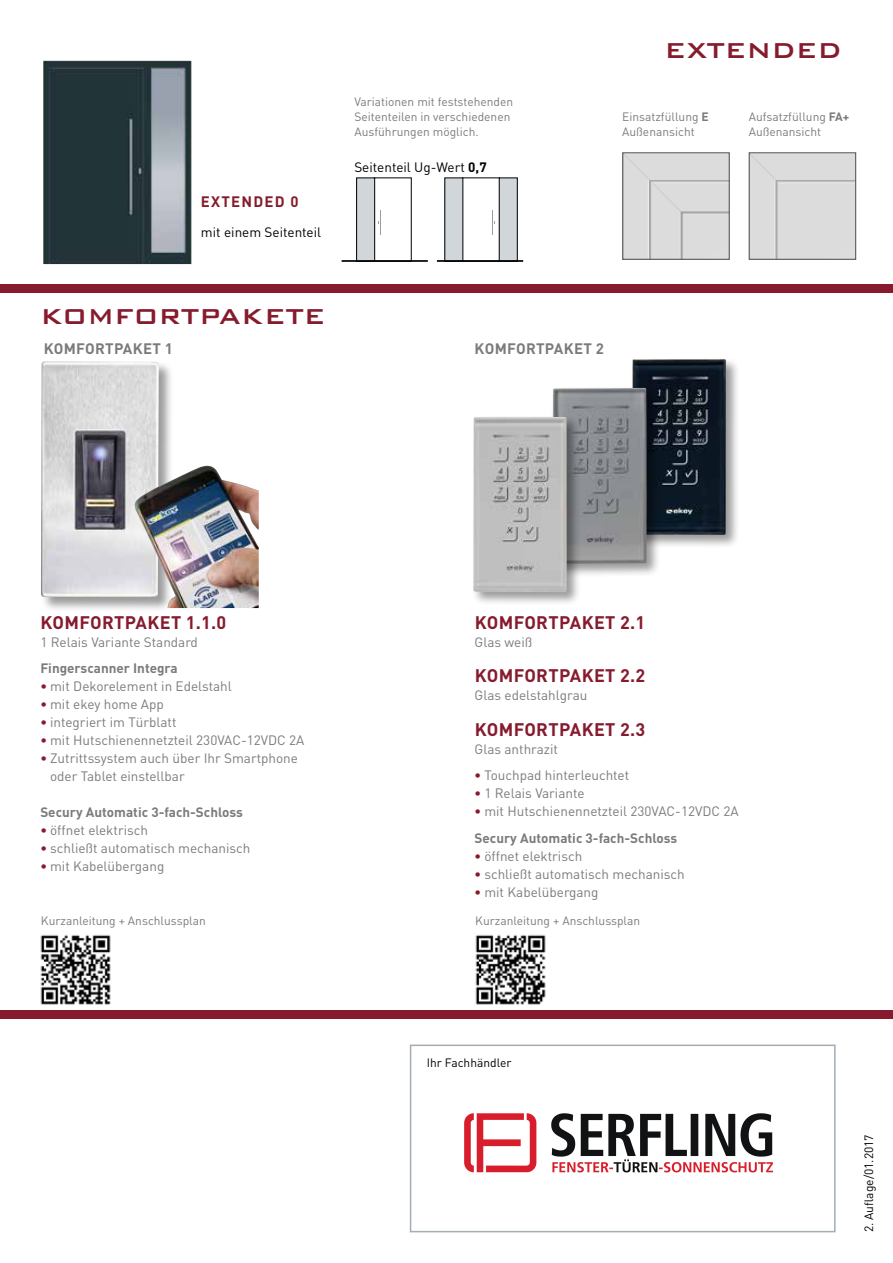
<style>
.page{position:relative;width:893px;height:1263px;background:#fff}
.page>*{position:absolute;margin:0;border:0;box-sizing:border-box;transform-origin:0 0}
.t1{font:500 28.8px "Bank Gothic BT";color:#861b2e}
.t2{font:700 18px "DIN Pro";letter-spacing:.02em;color:#861b2e}
.t3{font:700 15px "DIN Pro";letter-spacing:.02em;color:#7a7b7a}
.t4{font:700 15px "DIN";letter-spacing:.08em;color:#861b2e}
.t5{font:13.5px/18px "DIN";color:#7a7b7a}
.t6{font:700 13.5px "DIN";color:#7a7b7a}
.t7{font:13.5px "DIN";color:#000}
.t8{font:12px/15px "DIN";color:#7a7b7a}
.t9{font:12px "DIN Pro";color:#000}
.s1{font-weight:700}
.s2{font-weight:700;color:#861b2e}
</style>
<div class="page">
<img style="left:40px;top:934px;width:71px;height:71px">
<img style="left:475px;top:934px;width:71px;height:71px">
<div style="left:410px;top:1044px;width:426px;height:188px;border:2px solid #a3acb2"></div>
<div style="left:630px;top:357px;width:110px;height:192px;background:#000;opacity:.4"></div>
<img style="left:632px;top:359px;width:94px;height:176px">
<div style="left:550px;top:386px;width:111px;height:192px;background:#000;opacity:.4"></div>
<img style="left:553px;top:388px;width:94px;height:176px">
<div style="left:0;top:1010px;width:893px;height:8px;background:#861b2e"></div>
<div style="left:0;top:284px;width:893px;height:8px;background:#861b2e"></div>
<div style="left:40px;top:360px;width:134px;height:253px;background:#000;opacity:.4"></div>
<img style="left:41px;top:361px;width:118px;height:236px">
<div style="left:471px;top:415px;width:110px;height:191px;background:#000;opacity:.4"></div>
<img style="left:473px;top:417px;width:94px;height:175px">
<img style="left:133px;top:466px;width:126px;height:142px">
<img style="left:43px;top:61px;width:149px;height:203px">
<div style="left:374px;top:177px;width:38px;height:85px;border:1px solid #000"></div>
<div style="left:357px;top:178px;width:18px;height:83px;background:#d1d6da"></div>
<div style="left:356px;top:177px;width:19px;height:85px;border:1px solid #000"></div>
<svg style="left:378px;top:210px;width:3px;height:24px"></svg>
<hr style="left:342px;top:260px;width:86px;height:2px;background:#000">
<div style="left:445px;top:178px;width:18px;height:83px;background:#d1d6da"></div>
<div style="left:499px;top:178px;width:18px;height:83px;background:#d1d6da"></div>
<div style="left:499px;top:177px;width:19px;height:85px;border:1px solid #000"></div>
<svg style="left:492px;top:210px;width:3px;height:24px"></svg>
<hr style="left:437px;top:260px;width:86px;height:2px;background:#000">
<img style="left:624px;top:154px;width:104px;height:104px">
<div style="left:622px;top:152px;width:108px;height:108px;border:1px solid #565655"></div>
<div style="left:751px;top:154px;width:103px;height:104px;background:#dcdcdd"></div>
<div style="left:749px;top:152px;width:107px;height:108px;border:1px solid #565655"></div>
<img style="left:464px;top:1113px;width:310px;height:60px">
<p class="t4" style="left:201px;top:192px;width:99px">EXTENDED 0</p>
<p class="t7" style="left:201px;top:224px;width:122px">mit einem Seitenteil</p>
<p class="t8" style="left:354px;top:94px;width:160px">Variationen mit feststehenden<br>Seitenteilen in verschiedenen<br>Ausführungen möglich.</p>
<p class="t7" style="left:354px;top:159px;width:134px">Seitenteil Ug-Wert <span class="s1">0,7</span></p>
<h1 class="t1" style="left:664px;top:35px;width:179px">EXTENDED</h1>
<p class="t8" style="left:622px;top:109px;width:88px">Einsatzfüllung <span class="s1">E<br></span>Außenansicht</p>
<p class="t8" style="left:749px;top:109px;width:102px">Aufsatzfüllung <span class="s1">FA+<br></span>Außenansicht</p>
<h1 class="t1" style="left:40px;top:301px;width:287px">KOMFORTPAKETE</h1>
<p class="t3" style="left:44px;top:338px;width:131px">KOMFORTPAKET 1</p>
<p class="t3" style="left:475px;top:338px;width:131px">KOMFORTPAKET 2</p>
<h2 class="t2" style="left:40px;top:610px;width:187px">KOMFORTPAKET 1.1.0</h2>
<p class="t5" style="left:40px;top:632px;width:159px">1 Relais Variante Standard</p>
<p class="t6" style="left:40px;top:659px;width:139px">Fingerscanner Integra</p>
<p class="t5" style="left:40px;top:677px;width:193px"><span class="s2">•</span> mit Dekorelement in Edelstahl</p>
<p class="t5" style="left:40px;top:695px;width:125px"><span class="s2">•</span> mit ekey home App</p>
<p class="t5" style="left:40px;top:713px;width:138px"><span class="s2">•</span> integriert im Türblatt</p>
<p class="t5" style="left:40px;top:731px;width:266px"><span class="s2">•</span> mit Hutschienennetzteil 230VAC-12VDC 2A</p>
<p class="t5" style="left:50px;top:749px;width:249px;text-indent:-10px"><span class="s2">•</span> Zutrittssystem auch über Ihr Smartphone oder Tablet einstellbar</p>
<p class="t6" style="left:40px;top:803px;width:204px">Secury Automatic 3-fach-Schloss</p>
<p class="t5" style="left:40px;top:821px;width:109px"><span class="s2">•</span> öffnet elektrisch</p>
<p class="t5" style="left:40px;top:839px;width:212px"><span class="s2">•</span> schließt automatisch mechanisch</p>
<p class="t5" style="left:40px;top:857px;width:125px"><span class="s2">•</span> mit Kabelübergang</p>
<h2 class="t2" style="left:475px;top:610px;width:172px">KOMFORTPAKET 2.1</h2>
<p class="t5" style="left:475px;top:632px;width:59px">Glas weiß</p>
<h2 class="t2" style="left:475px;top:663px;width:172px">KOMFORTPAKET 2.2</h2>
<p class="t5" style="left:475px;top:686px;width:114px">Glas edelstahlgrau</p>
<h2 class="t2" style="left:475px;top:717px;width:172px">KOMFORTPAKET 2.3</h2>
<p class="t5" style="left:475px;top:739px;width:85px">Glas anthrazit</p>
<p class="t5" style="left:475px;top:766px;width:156px"><span class="s2">•</span> Touchpad hinterleuchtet</p>
<p class="t5" style="left:475px;top:784px;width:112px"><span class="s2">•</span> 1 Relais Variante</p>
<p class="t5" style="left:475px;top:798px;width:266px;line-height:26.5px"><span class="s2">•</span> mit Hutschienennetzteil 230VAC-12VDC 2A<br><span class="s1">Secury Automatic 3-fach-Schloss</span></p>
<p class="t5" style="left:475px;top:846px;width:109px"><span class="s2">•</span> öffnet elektrisch</p>
<p class="t5" style="left:475px;top:864px;width:212px"><span class="s2">•</span> schließt automatisch mechanisch</p>
<p class="t5" style="left:475px;top:882px;width:125px"><span class="s2">•</span> mit Kabelübergang</p>
<p class="t8" style="left:41px;top:913px;width:166px">Kurzanleitung + Anschlussplan</p>
<p class="t8" style="left:475px;top:913px;width:166px">Kurzanleitung + Anschlussplan</p>
<p class="t9" style="left:427px;top:1054px;width:86px">Ihr Fachhändler</p>
<p class="t9" style="left:861px;top:1232px;width:100px;rotate:-90deg">2. Auflage/01.2017</p>
</div>
